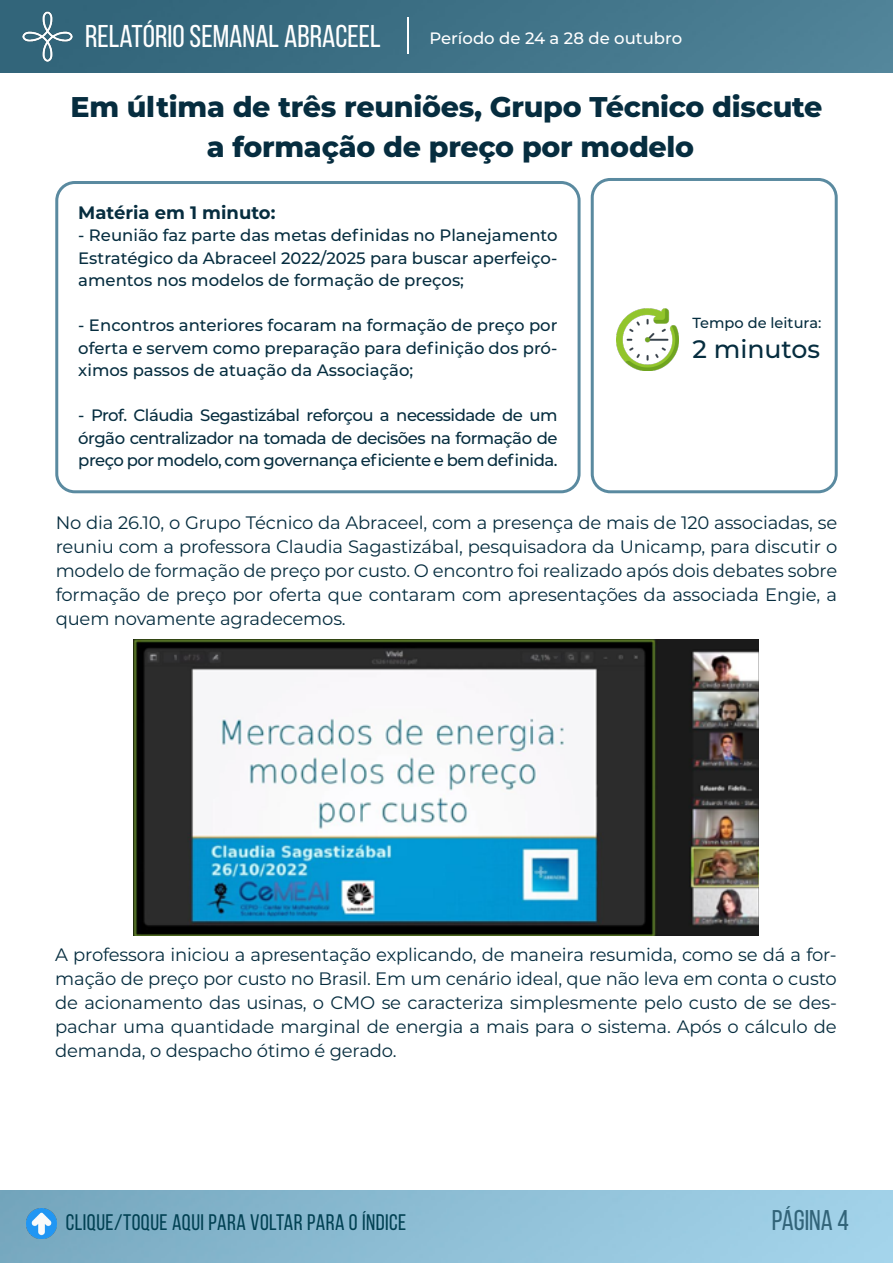
<style>
.page{position:relative;width:893px;height:1263px;background:#fff}
.page>*{position:absolute;margin:0;border:0;box-sizing:border-box;transform-origin:0 0}
.t1{font:31.5px "Bebas Neue";color:#fff}
.t2{font:800 28.5px/40.5px "Montserrat";letter-spacing:-.01em;color:#062d3f;text-align:center}
.t3{font:28.5px "Bebas Neue";color:#326479}
.t4{font:500 25.2px "Montserrat";color:#062d3f}
.t5{font:22.5px "Bebas Neue";letter-spacing:.02em;color:#014153}
.t6{font:18px/24px "Montserrat";letter-spacing:-.01em;color:#062d3f;text-align:justify}
.t7{font:700 18px "Montserrat";color:#062d3f}
.t8{font:500 16.5px/22.5px "Montserrat";color:#062d3f;text-align:justify}
.t9{font:500 16.5px "Montserrat";color:#fff}
.t10{font:500 14.55px "Montserrat";color:#062d3f}
</style>
<div class="page">
<img style="left:0;top:0;width:893px;height:72px">
<img style="left:0;top:1191px;width:892px;height:72px">
<img style="left:23px;top:11px;width:50px;height:50px">
<hr style="left:407px;top:17px;width:2px;height:37px;background:#fff">
<img style="left:27px;top:1209px;width:29px;height:29px">
<div style="left:591px;top:178px;width:247px;height:315px;border:3px solid #5a8aa0;border-radius:18px"></div>
<div style="left:55px;top:181px;width:526px;height:312px;border:3px solid #5a8aa0;border-radius:18px"></div>
<img style="left:616px;top:308px;width:62px;height:62px">
<img style="left:134px;top:639px;width:625px;height:297px">
<h1 class="t1" style="left:85px;top:19px;width:297px">RELATÓRIO SEMANAL ABRACEEL</h1>
<p class="t9" style="left:429px;top:26px;width:254px">Período de 24 a 28 de outubro</p>
<h2 class="t2" style="left:70px;top:85px;width:753px">Em última de três reuniões, Grupo Técnico discute a formação de preço por modelo</h2>
<p class="t7" style="left:78px;top:199px;width:199px">Matéria em 1 minuto:</p>
<p class="t8" style="left:78px;top:223px;width:481px">- Reunião faz parte das metas definidas no Planejamento Estratégico da Abraceel 2022/2025 para buscar aperfeiço&shy;amentos nos modelos de formação de preços;</p>
<p class="t8" style="left:78px;top:313px;width:481px">- Encontros anteriores focaram na formação de preço por oferta e servem como preparação para definição dos pró&shy;ximos passos de atuação da Associação;</p>
<p class="t8" style="left:78px;top:403px;width:481px">- Prof. Cláudia Segastizábal reforçou a necessidade de um órgão centralizador na tomada de decisões na formação de preço por modelo, com governança eficiente e bem definida.</p>
<p class="t10" style="left:692px;top:312px;width:131px">Tempo de leitura:</p>
<h3 class="t4" style="left:692px;top:331px;width:129px">2 minutos</h3>
<p class="t6" style="left:56px;top:510px;width:783px">No dia 26.10, o Grupo Técnico da Abraceel, com a presença de mais de 120 associadas, se reuniu com a professora Claudia Sagastizábal, pesquisadora da Unicamp, para discutir o modelo de formação de preço por custo. O encontro foi realizado após dois debates sobre formação de preço por oferta que contaram com apresentações da associada Engie, a quem novamente agradecemos.</p>
<p class="t6" style="left:55px;top:941px;width:783px">A professora iniciou a apresentação explicando, de maneira resumida, como se dá a for&shy;mação de preço por custo no Brasil. Em um cenário ideal, que não leva em conta o custo de acionamento das usinas, o CMO se caracteriza simplesmente pelo custo de se des&shy;pachar uma quantidade marginal de energia a mais para o sistema. Após o cálculo de demanda, o despacho ótimo é gerado.</p>
<p class="t5" style="left:66px;top:1210px;width:342px">CLIQUE/TOQUE AQUI PARA VOLTAR PARA O ÍNDICE</p>
<h2 class="t3" style="left:772px;top:1205px;width:79px">PÁGINA 4</h2>
</div>
